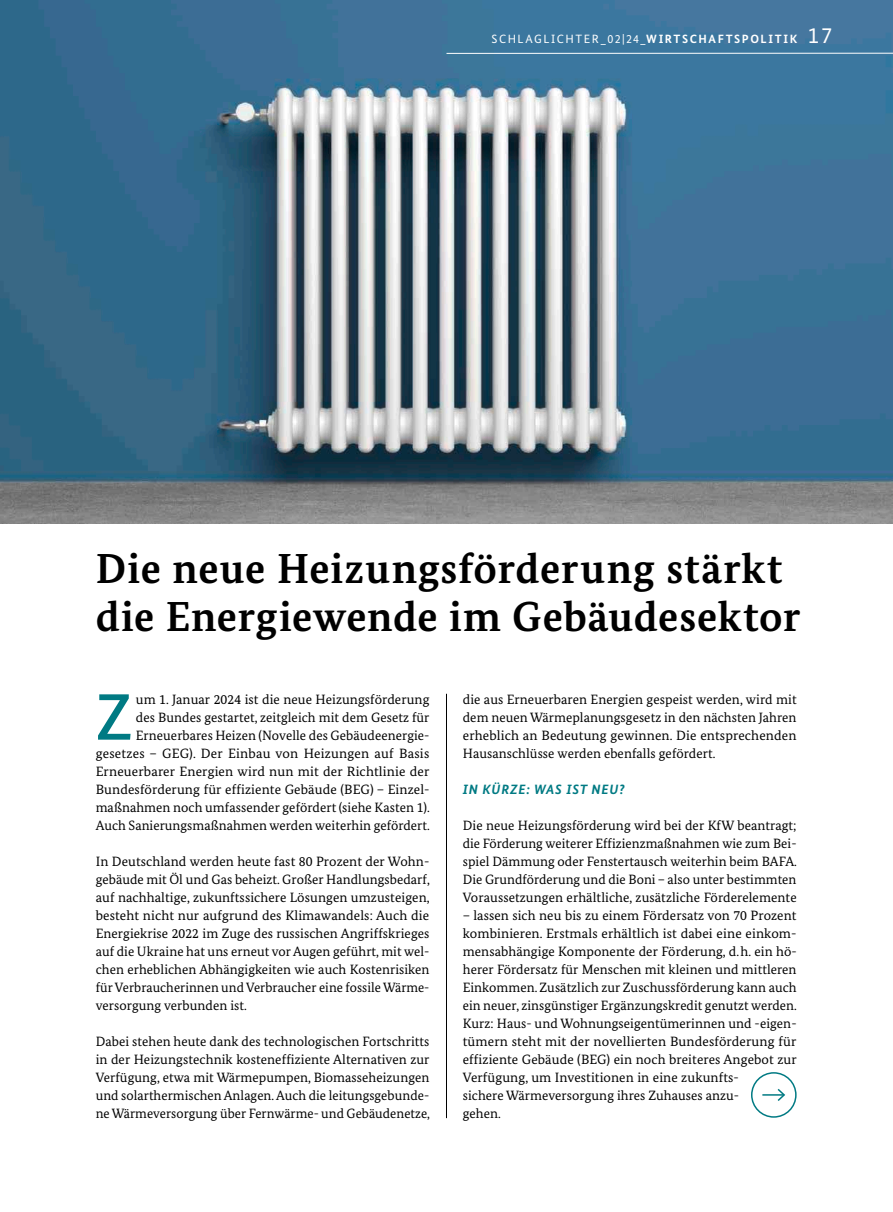
<style>
.page{position:relative;width:893px;height:1212px;background:#fff}
.page>*{position:absolute;margin:0;border:0;box-sizing:border-box;transform-origin:0 0}
.t1{font:500 65.7px "Bundes Sans";color:#007a83}
.t2{font:700 42px/48px "Bundes Serif";letter-spacing:.02em;color:#000}
.t3{font:13.5px/18px "Bundes Serif";letter-spacing:.005em;color:#000;text-align:justify}
.t4{font:italic 700 13.5px "Bundes Sans";letter-spacing:.06em;color:#007a83}
.t5{font:12px "Bundes Sans";letter-spacing:.125em;color:#fff}
.s1{font-weight:700}
.s2{font-size:22.5px}
</style>
<div class="page">
<img style="left:0;top:0;width:893px;height:524px">
<hr style="left:446px;top:53px;width:447px;height:1px;background:#fff">
<hr style="left:446px;top:694px;width:1px;height:424px;background:#000">
<div style="left:751px;top:1072px;width:46px;height:46px;border:2px solid #007a83;border-radius:50%"></div>
<hr style="left:762px;top:1094px;width:22px;height:2px;background:#007a83">
<svg style="left:776px;top:1089px;width:9px;height:12px"></svg>
<p class="t5" style="left:491px;top:31px;width:342px">SCHLAGLICHTER_02|24_<span class="s1">WIRTSCHAFTSPOLITIK</span> <span class="s2">17</span></p>
<h2 class="t2" style="left:96px;top:544px;width:706px">Die neue Heizungsförderung stärkt die Energiewende im Gebäudesektor</h2>
<p class="t3" style="left:96px;top:690px;width:336px;text-align:right">um 1. Januar 2024 ist die neue Heizungsförderung<br>des Bundes gestartet, zeitgleich mit dem Gesetz für Erneuerbares Heizen (Novelle des Gebäudeenergie&shy;gesetzes – GEG). Der Einbau von Heizungen auf Basis Erneuerbarer Energien wird nun mit der Richtlinie der Bundesförderung für effiziente Gebäude (BEG) – Einzel&shy;maßnahmen noch umfassender gefördert (siehe Kasten 1).<br>Auch Sanierungsmaßnahmen werden weiterhin gefördert.</p>
<p class="t3" style="left:96px;top:852px;width:336px">In Deutschland werden heute fast 80 Prozent der Wohn&shy;gebäude mit Öl und Gas beheizt. Großer Handlungsbedarf, auf nachhaltige, zukunftssichere Lösungen umzusteigen, besteht nicht nur aufgrund des Klimawandels: Auch die Energiekrise 2022 im Zuge des russischen Angriffskrieges auf die Ukraine hat uns erneut vor Augen geführt, mit wel&shy;chen erheblichen Abhängigkeiten wie auch Kostenrisiken für Verbraucherinnen und Verbraucher eine fossile Wärme&shy;versorgung verbunden ist.</p>
<p class="t3" style="left:96px;top:1032px;width:336px">Dabei stehen heute dank des technologischen Fortschritts in der Heizungstechnik kosteneffiziente Alternativen zur Verfügung, etwa mit Wärmepumpen, Biomasseheizungen und solarthermischen Anlagen. Auch die leitungsgebunde&shy;ne Wärmeversorgung über Fernwärme- und Gebäudenetze,</p>
<h1 class="t1" style="left:96px;top:677px;width:38px">Z</h1>
<p class="t3" style="left:463px;top:690px;width:335px">die aus Erneuerbaren Energien gespeist werden, wird mit dem neuen Wärmeplanungsgesetz in den nächsten Jahren erheblich an Bedeutung gewinnen. Die entsprechenden Hausanschlüsse werden ebenfalls gefördert.</p>
<p class="t4" style="left:463px;top:781px;width:163px">IN KÜRZE: WAS IST NEU?</p>
<p class="t3" style="left:463px;top:816px;width:336px">Die neue Heizungsförderung wird bei der KfW beantragt; die Förderung weiterer Effizienzmaßnahmen wie zum Bei&shy;spiel Dämmung oder Fenstertausch weiterhin beim BAFA.<br>Die Grundförderung und die Boni – also unter bestimmten Voraussetzungen erhältliche, zusätzliche Förderelemente</p>
<p class="t3" style="left:463px;top:906px;width:336px;text-align:left">– lassen sich neu bis zu einem Fördersatz von 70 Prozent kombinieren. Erstmals erhältlich ist dabei eine einkom&shy;mensabhängige Komponente der Förderung, d.h. ein hö&shy;herer Fördersatz für Menschen mit kleinen und mittleren Einkommen. Zusätzlich zur Zuschussförderung kann auch ein neuer, zinsgünstiger Ergänzungskredit genutzt werden.<br>Kurz: Haus- und Wohnungseigentümerinnen und -eigen&shy;tümern steht mit der novellierten Bundesförderung für effiziente Gebäude (BEG) ein noch breiteres Angebot zur Verfügung, um Investitionen in eine zukunfts-<br>sichere Wärmeversorgung ihres Zuhauses anzu-<br>gehen.</p>
</div>
